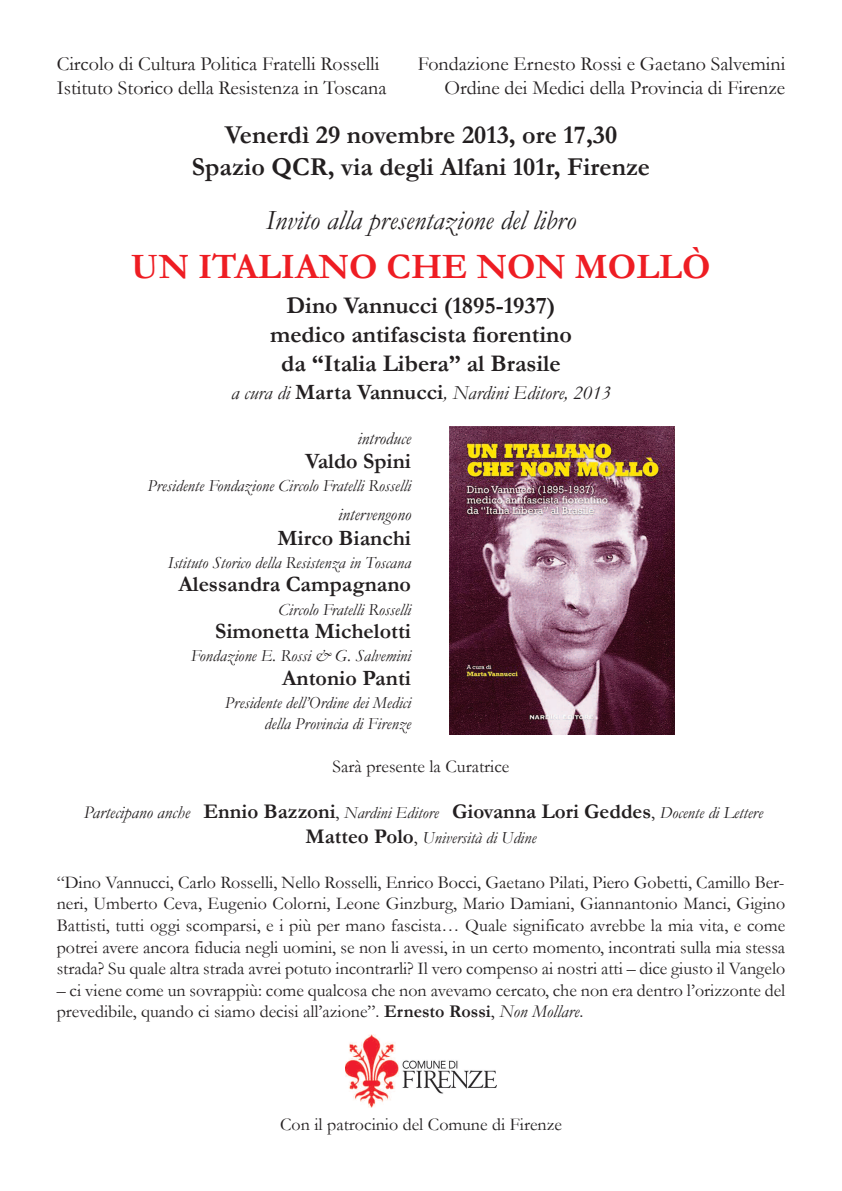
<style>
.page{position:relative;width:842px;height:1191px;background:#fff}
.page>*{position:absolute;margin:0;border:0;box-sizing:border-box;transform-origin:0 0}
.t1{font:700 36px "Garamond";color:#ee1d23}
.t2{font:italic 28px "Garamond";color:#231f20}
.t3{font:700 26px/31.2px "Garamond";color:#231f20;text-align:center}
.t4{font:700 24px/28.8px "Garamond";color:#231f20;text-align:center}
.t5{font:700 22px "Garamond";color:#231f20}
.t6{font:700 21px "Garamond";color:#231f20}
.t7{font:20px "Garamond";color:#231f20}
.t8{font:italic 20px "Garamond";color:#231f20}
.t9{font:18px/21.6px "Garamond";color:#231f20;text-align:justify}
.t10{font:italic 18px "Garamond";color:#231f20}
.t11{font:italic 17px/21.1px "Garamond";color:#231f20;text-align:right}
.s1{font-weight:700;font-style:normal;font-size:22px}
.s2{font-weight:400;font-style:italic;font-size:18px}
.s3{font-weight:400;font-size:18px}
.s4{font-weight:400;font-style:italic;font-size:17px}
.s5{font-weight:700;font-style:normal;font-size:21px}
.s6{font-style:normal;font-size:18px}
.s7{font-weight:700}
.s8{font-style:italic}
</style>
<div class="page">
<img style="left:346px;top:1035px;width:151px;height:72px">
<img style="left:449px;top:426px;width:226px;height:308px">
<p class="t7" style="left:57px;top:53px;width:324px">Circolo di Cultura Politica Fratelli Rosselli</p>
<p class="t7" style="left:418px;top:53px;width:369px">Fondazione Ernesto Rossi e Gaetano Salvemini</p>
<p class="t7" style="left:57px;top:77px;width:331px">Istituto Storico della Resistenza in Toscana</p>
<p class="t7" style="left:444px;top:77px;width:342px">Ordine dei Medici della Provincia di Firenze</p>
<h3 class="t3" style="left:192px;top:120px;width:459px">Venerdì 29 novembre 2013, ore 17,30<br>Spazio QCR, via degli Alfani 101r, Firenze</h3>
<h2 class="t2" style="left:266px;top:204px;width:312px">Invito alla presentazione del libro</h2>
<h1 class="t1" style="left:131px;top:247px;width:581px">UN ITALIANO CHE NON MOLLÒ</h1>
<h3 class="t4" style="left:270px;top:292px;width:303px">Dino Vannucci (1895-1937) medico antifascista fiorentino da “Italia Libera” al Brasile</h3>
<p class="t8" style="left:231px;top:381px;width:381px">a cura di <span class="s1">Marta Vannucci</span>, Nardini Editore, 2013</p>
<p class="t10" style="left:357px;top:428px;width:55px">introduce</p>
<p class="t5" style="left:305px;top:449px;width:107px">Valdo Spini</p>
<p class="t11" style="left:147px;top:476px;width:265px">Presidente Fondazione Circolo Fratelli Rosselli</p>
<p class="t10" style="left:338px;top:505px;width:75px">intervengono</p>
<p class="t5" style="left:277px;top:525px;width:135px">Mirco Bianchi</p>
<p class="t11" style="left:168px;top:552px;width:245px">Istituto Storico della Resistenza in Toscana</p>
<p class="t5" style="left:178px;top:572px;width:234px">Alessandra Campagnano</p>
<p class="t11" style="left:278px;top:599px;width:134px">Circolo Fratelli Rosselli</p>
<p class="t5" style="left:215px;top:619px;width:197px">Simonetta Michelotti</p>
<p class="t11" style="left:191px;top:645px;width:222px">Fondazione E. Rossi &amp; G. Salvemini</p>
<p class="t5" style="left:282px;top:666px;width:130px">Antonio Panti</p>
<p class="t11" style="left:225px;top:692px;width:188px">Presidente dell’Ordine dei Medici della Provincia di Firenze</p>
<p class="t9" style="left:333px;top:756px;width:178px">Sarà presente la Curatrice</p>
<p class="t6" style="left:84px;top:799px;width:681px"><span class="s2">Partecipano anche</span> Ennio Bazzoni<span class="s3">,</span> <span class="s4">Nardini Editore</span> Giovanna Lori Geddes<span class="s3">,</span> <span class="s4">Docente di Lettere</span></p>
<p class="t11" style="left:306px;top:827px;width:232px"><span class="s5">Matteo Polo</span><span class="s6">,</span> Università di Udine</p>
<p class="t9" style="left:57px;top:871px;width:730px">“Dino Vannucci, Carlo Rosselli, Nello Rosselli, Enrico Bocci, Gaetano Pilati, Piero Gobetti, Camillo Ber&shy;neri, Umberto Ceva, Eugenio Colorni, Leone Ginzburg, Mario Damiani, Giannantonio Manci, Gigino Battisti, tutti oggi scomparsi, e i più per mano fascista… Quale significato avrebbe la mia vita, e come potrei avere ancora fiducia negli uomini, se non li avessi, in un certo momento, incontrati sulla mia stessa strada? Su quale altra strada avrei potuto incontrarli? Il vero compenso ai nostri atti – dice giusto il Vangelo</p>
<p class="t9" style="left:57px;top:979px;width:730px">– ci viene come un sovrappiù: come qualcosa che non avevamo cercato, che non era dentro l’orizzonte del prevedibile, quando ci siamo decisi all’azione”. <span class="s7">Ernesto Rossi</span>, <span class="s8">Non Mollare</span>.</p>
<p class="t9" style="left:280px;top:1113px;width:283px">Con il patrocinio del Comune di Firenze</p>
</div>
